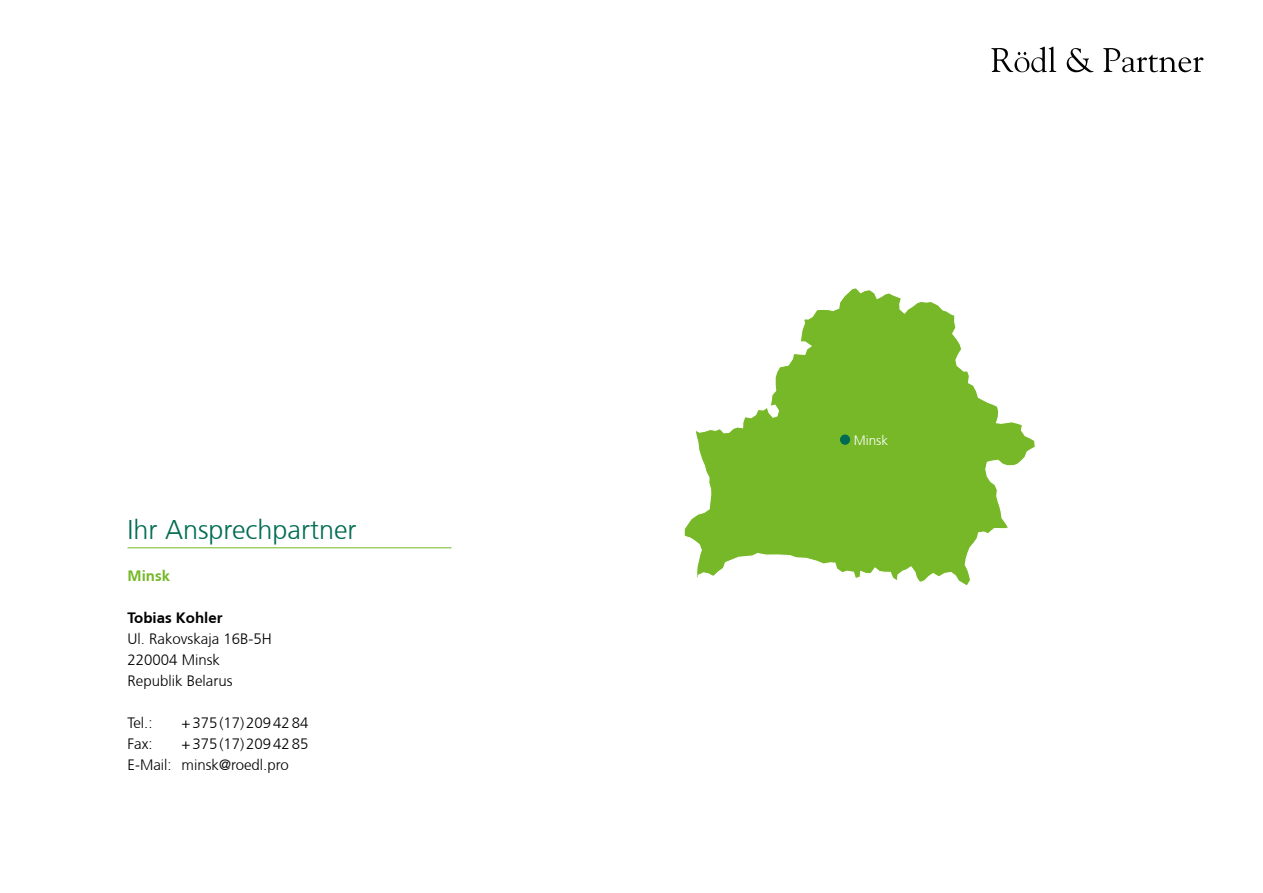
<style>
.page{position:relative;width:1263px;height:893px;background:#fff}
.page>*{position:absolute;margin:0;border:0;box-sizing:border-box;transform-origin:0 0}
.t1{font:300 27px "Frutiger CE";color:#006b52}
.t2{font:300 15px/21px "Frutiger CE";color:#000}
.t3{font:700 15px "Frutiger CE";color:#000}
.t4{font:700 15px "Frutiger CE";color:#76b828}
.t5{font:300 13.5px "Frutiger CE";color:#fff}
</style>
<div class="page">
<svg style="left:684px;top:288px;width:351px;height:297px"></svg>
<div style="left:840px;top:434px;width:10px;height:11px;background:#006b52;border-radius:50%"></div>
<svg style="left:991px;top:47px;width:65px;height:25px"></svg>
<svg style="left:1067px;top:48px;width:26px;height:24px"></svg>
<svg style="left:1103px;top:48px;width:100px;height:24px"></svg>
<hr style="left:128px;top:548px;width:323px;height:1px;background:#76b828">
<h1 class="t1" style="left:128px;top:514px;width:231px">Ihr Ansprechpartner</h1>
<p class="t4" style="left:128px;top:567px;width:44px">Minsk</p>
<p class="t3" style="left:128px;top:609px;width:97px">Tobias Kohler</p>
<p class="t2" style="left:128px;top:628px;width:146px">Ul. Rakovskaja 16B-5H<br>220004 Minsk<br>Republik Belarus</p>
<p class="t2" style="left:128px;top:712px;width:27px">Tel.:</p>
<p class="t2" style="left:182px;top:712px;width:128px">+375(17)2094284</p>
<p class="t2" style="left:128px;top:733px;width:26px">Fax:</p>
<p class="t2" style="left:128px;top:733px;width:182px;text-indent:54px">+375(17)2094285<br>E-Mail: minsk@roedl.pro</p>
<p class="t5" style="left:854px;top:432px;width:36px">Minsk</p>
</div>
